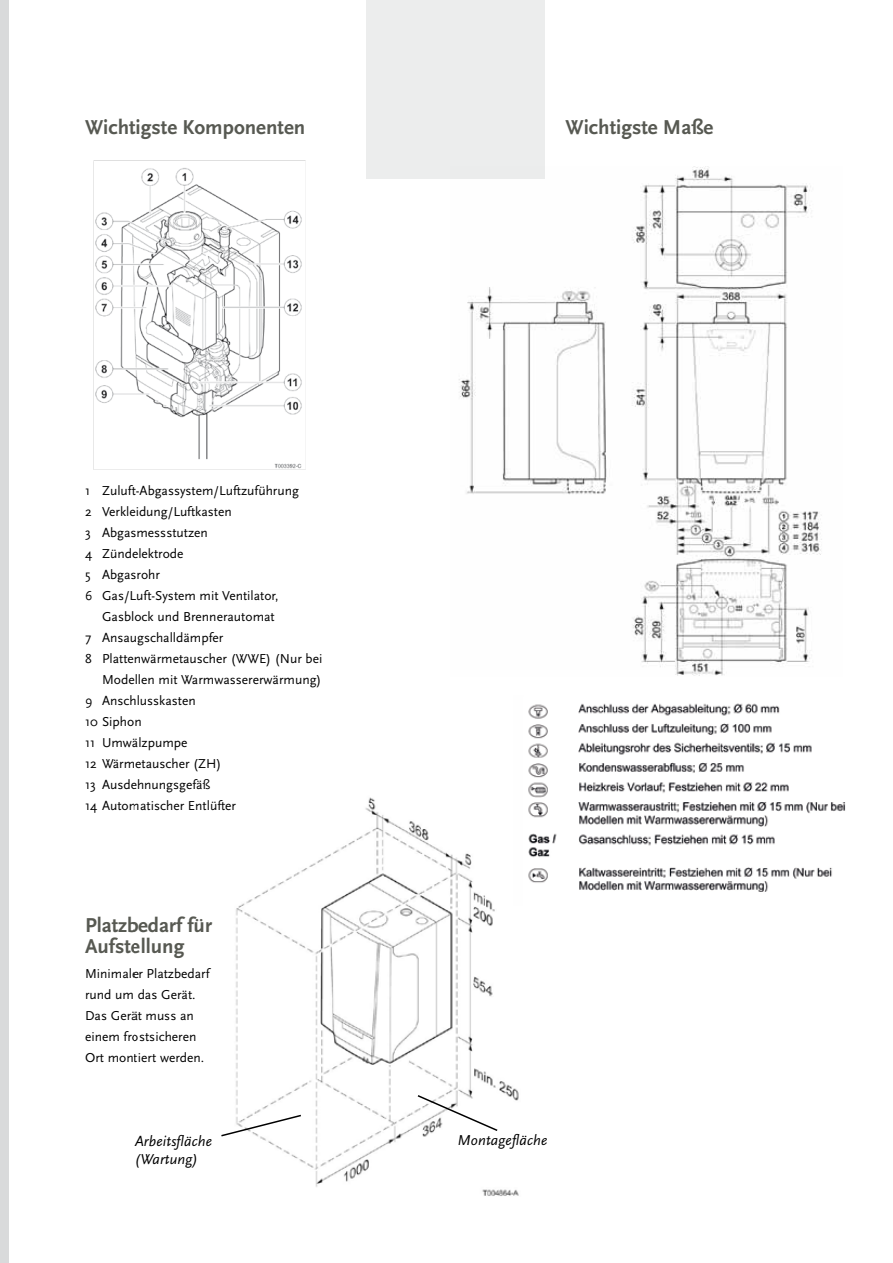
<style>
.page{position:relative;width:893px;height:1263px;background:#fff}
.page>*{position:absolute;margin:0;border:0;box-sizing:border-box;transform-origin:0 0}
.t1{font:700 21px/21px "Scala Sans Pro";color:#575952}
.t2{font:italic 15px/18px "Scala Sans Pro";letter-spacing:.01em;color:#000}
.t3{font:13.5px/21px "Scala Sans Pro";color:#000}
</style>
<div class="page">
<div style="left:0;top:0;width:9px;height:1263px;background:#d9dadb"></div>
<div style="left:366px;top:0;width:178px;height:179px;background:#eceded"></div>
<img style="left:93px;top:160px;width:213px;height:310px">
<img style="left:236px;top:797px;width:283px;height:399px">
<svg style="left:221px;top:1114px;width:82px;height:23px"></svg>
<svg style="left:416px;top:1094px;width:83px;height:38px"></svg>
<img style="left:459px;top:166px;width:363px;height:510px">
<img style="left:513px;top:703px;width:333px;height:203px">
<h1 class="t1" style="left:85px;top:116px;width:222px">Wichtigste Komponenten</h1>
<h1 class="t1" style="left:566px;top:116px;width:149px">Wichtigste Maße</h1>
<p class="t3" style="left:85px;top:480px;width:215px">1 Zuluft-Abgassystem/Luftzuführung</p>
<p class="t3" style="left:85px;top:501px;width:148px">2 Verkleidung/Luftkasten</p>
<p class="t3" style="left:85px;top:522px;width:124px">3 Abgasmessstutzen</p>
<p class="t3" style="left:85px;top:543px;width:100px">4 Zündelektrode</p>
<p class="t3" style="left:85px;top:564px;width:76px">5 Abgasrohr</p>
<p class="t3" style="left:85px;top:585px;width:195px">6 Gas/Luft-System mit Ventilator,</p>
<p class="t3" style="left:102px;top:606px;width:174px">Gasblock und Brennerautomat</p>
<p class="t3" style="left:85px;top:627px;width:140px">7 Ansaugschalldämpfer</p>
<p class="t3" style="left:85px;top:648px;width:239px">8 Plattenwärmetauscher (WWE) (Nur bei</p>
<p class="t3" style="left:102px;top:669px;width:221px">Modellen mit Warmwassererwärmung)</p>
<p class="t3" style="left:85px;top:690px;width:112px">9 Anschlusskasten</p>
<p class="t3" style="left:85px;top:711px;width:58px">10 Siphon</p>
<p class="t3" style="left:85px;top:732px;width:104px">11 Umwälzpumpe</p>
<p class="t3" style="left:85px;top:753px;width:138px">12 Wärmetauscher (ZH)</p>
<p class="t3" style="left:85px;top:774px;width:127px">13 Ausdehnungsgefäß</p>
<p class="t3" style="left:85px;top:795px;width:153px">14 Automatischer Entlüfter</p>
<h1 class="t1" style="left:85px;top:914px;width:129px">Platzbedarf für<br>Aufstellung</h1>
<p class="t3" style="left:85px;top:963px;width:126px">Minimaler Platzbedarf rund um das Gerät.<br>Das Gerät muss an einem frostsicheren<br>Ort montiert werden.</p>
<p class="t2" style="left:135px;top:1132px;width:79px">Arbeitsfläche (Wartung)</p>
<p class="t2" style="left:458px;top:1131px;width:91px">Montagefläche</p>
</div>
